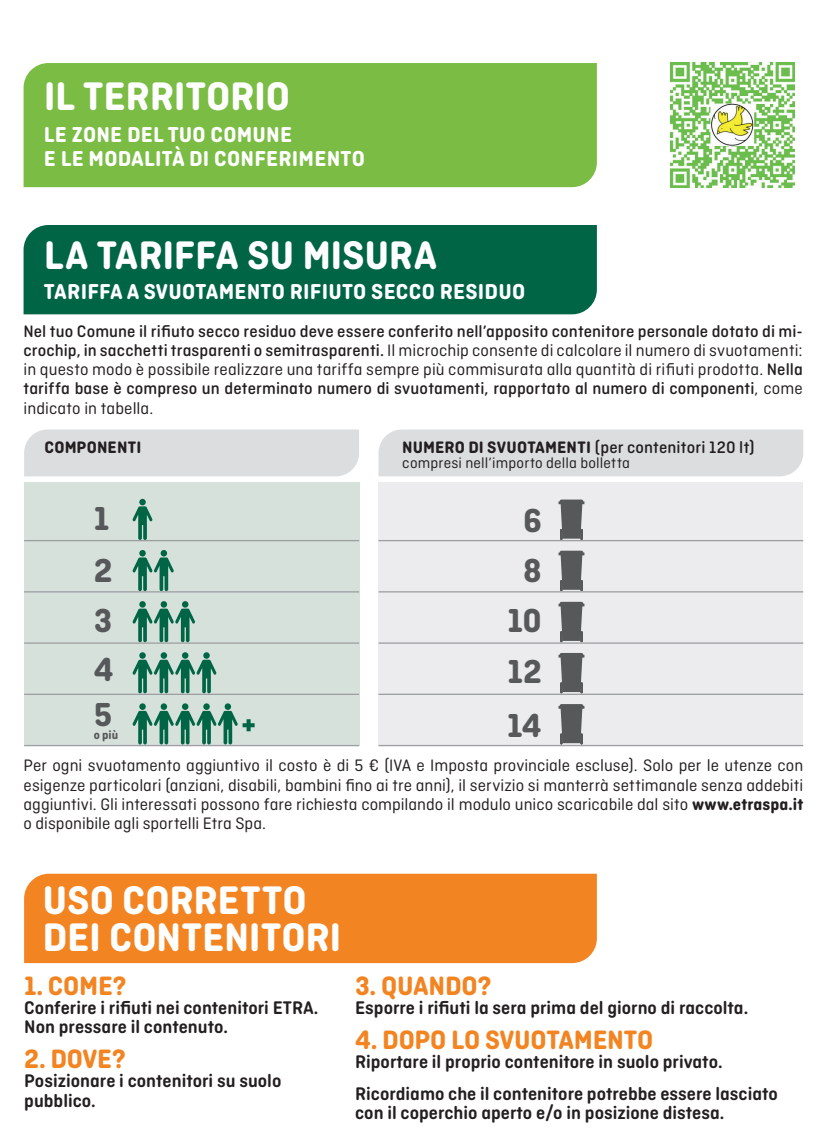
<style>
.page{position:relative;width:823px;height:1144px;background:#fff}
.page>*{position:absolute;margin:0;border:0;box-sizing:border-box;transform-origin:0 0}
.t1{font:700 42px/36.8px "Ciutadella Rounded";letter-spacing:-.005em;color:#fff}
.t2{font:700 35px/51.1px "Ciutadella Rounded";color:#57585a}
.t3{font:700 28px "Ciutadella Rounded";letter-spacing:-.01em;color:#f38422}
.t4{font:700 22.75px/24.5px "Ciutadella Rounded";letter-spacing:.01em;color:#fff}
.t5{font:600 19.25px/19.2px "Ciutadella Rounded";color:#231f20}
.t6{font:500 17.5px/19.2px "Ciutadella Rounded";letter-spacing:.01em;color:#231f20;text-align:justify}
.t7{font:17.5px/19.2px "Ciutadella Rounded";color:#231f20;text-align:justify}
.t8{font:700 17.5px "Ciutadella Rounded";letter-spacing:.01em;color:#231f20}
.t9{font:15.75px "Ciutadella Rounded";letter-spacing:.01em;color:#231f20}
.t10{font:700 12.6px "Ciutadella Rounded";color:#57585a}
.s1{font-weight:400}
.s2{font-weight:700}
</style>
<div class="page">
<div style="left:24px;top:63px;width:573px;height:124px;background:#7abc44"></div>
<div style="left:24px;top:225px;width:573px;height:89px;background:#006544"></div>
<div style="left:24px;top:873px;width:573px;height:89px;background:#f38422"></div>
<img style="left:670px;top:62px;width:125px;height:125px">
<div style="left:24px;top:482px;width:335px;height:263px;background:#d7e1dc"></div>
<div style="left:378px;top:482px;width:425px;height:264px;background:#ececee"></div>
<svg style="left:558px;top:499px;width:26px;height:41px"></svg>
<svg style="left:558px;top:550px;width:26px;height:41px"></svg>
<svg style="left:558px;top:653px;width:26px;height:40px"></svg>
<svg style="left:558px;top:704px;width:26px;height:40px"></svg>
<svg style="left:558px;top:601px;width:26px;height:41px"></svg>
<div style="left:378px;top:429px;width:425px;height:47px;background:#dcdddf"></div>
<div style="left:24px;top:429px;width:335px;height:47px;background:#dcdddf"></div>
<svg style="left:132px;top:498px;width:21px;height:42px"></svg>
<svg style="left:132px;top:601px;width:63px;height:41px"></svg>
<svg style="left:132px;top:550px;width:42px;height:41px"></svg>
<svg style="left:132px;top:652px;width:84px;height:41px"></svg>
<hr style="left:24px;top:540px;width:335px;height:1px;background:#9d9fa2">
<hr style="left:378px;top:540px;width:425px;height:1px;background:#9d9fa2">
<hr style="left:24px;top:591px;width:335px;height:1px;background:#9d9fa2">
<hr style="left:378px;top:591px;width:425px;height:1px;background:#9d9fa2">
<hr style="left:24px;top:642px;width:335px;height:1px;background:#9d9fa2">
<hr style="left:378px;top:642px;width:425px;height:1px;background:#9d9fa2">
<hr style="left:24px;top:693px;width:335px;height:1px;background:#9d9fa2">
<hr style="left:378px;top:693px;width:425px;height:1px;background:#9d9fa2">
<hr style="left:24px;top:744px;width:335px;height:2px;background:#9d9fa2">
<hr style="left:378px;top:744px;width:425px;height:2px;background:#9d9fa2">
<svg style="left:132px;top:703px;width:123px;height:41px"></svg>
<h1 class="t1" style="left:44px;top:79px;width:247px">IL TERRITORIO</h1>
<h3 class="t4" style="left:44px;top:122px;width:322px">LE ZONE DEL TUO COMUNE<br>E LE MODALITÀ DI CONFERIMENTO</h3>
<h1 class="t1" style="left:44px;top:237px;width:395px">LA TARIFFA SU MISURA</h1>
<h3 class="t4" style="left:44px;top:279px;width:483px">TARIFFA A SVUOTAMENTO RIFIUTO SECCO RESIDUO</h3>
<p class="t6" style="left:24px;top:321px;width:780px">Nel tuo Comune il rifiuto secco residuo deve essere conferito nell’apposito contenitore personale dotato di mi&shy;crochip, in sacchetti trasparenti o semitrasparenti. <span class="s1">Il microchip consente di calcolare il numero di svuotamenti: in questo modo è possibile realizzare una tariffa sempre più commisurata alla quantità di rifiuti prodotta.</span> Nella tariffa base è compreso un determinato numero di svuotamenti, rapportato al numero di componenti<span class="s1">, come indicato in tabella.</span></p>
<p class="t8" style="left:44px;top:436px;width:98px">COMPONENTI</p>
<p class="t6" style="left:402px;top:437px;width:354px"><span class="s2">NUMERO DI SVUOTAMENTI</span> (per contenitori 120 lt)</p>
<p class="t9" style="left:402px;top:454px;width:229px">compresi nell’importo della bolletta</p>
<h2 class="t2" style="left:94px;top:493px;width:17px">1</h2>
<h2 class="t2" style="left:523px;top:495px;width:20px">6</h2>
<h2 class="t2" style="left:94px;top:545px;width:20px">2</h2>
<h2 class="t2" style="left:523px;top:545px;width:20px">8</h2>
<h2 class="t2" style="left:94px;top:594px;width:20px">3</h2>
<h2 class="t2" style="left:507px;top:594px;width:36px">10<br>12</h2>
<h2 class="t2" style="left:507px;top:700px;width:36px">14</h2>
<h2 class="t2" style="left:94px;top:643px;width:21px">4</h2>
<h2 class="t2" style="left:94px;top:689px;width:20px">5</h2>
<p class="t10" style="left:94px;top:727px;width:26px">o più</p>
<p class="t7" style="left:24px;top:755px;width:781px">Per ogni svuotamento aggiuntivo il costo è di 5 € (IVA e Imposta provinciale escluse). Solo per le utenze con esigenze particolari (anziani, disabili, bambini fino ai tre anni), il servizio si manterrà settimanale senza addebiti aggiuntivi. Gli interessati possono fare richiesta compilando il modulo unico scaricabile dal sito <span class="s2">www.etraspa.it </span>o disponibile agli sportelli Etra Spa.</p>
<h1 class="t1" style="left:42px;top:882px;width:300px">USO CORRETTO<br>DEI CONTENITORI</h1>
<h3 class="t3" style="left:24px;top:968px;width:104px">1. COME?</h3>
<p class="t5" style="left:24px;top:997px;width:295px">Conferire i rifiuti nei contenitori ETRA.<br>Non pressare il contenuto.</p>
<h3 class="t3" style="left:24px;top:1042px;width:103px">2. DOVE?</h3>
<p class="t5" style="left:24px;top:1071px;width:259px">Posizionare i contenitori su suolo pubblico.</p>
<h3 class="t3" style="left:355px;top:968px;width:138px">3. QUANDO?</h3>
<p class="t5" style="left:355px;top:997px;width:394px">Esporre i rifiuti la sera prima del giorno di raccolta.</p>
<h3 class="t3" style="left:355px;top:1023px;width:299px">4. DOPO LO SVUOTAMENTO</h3>
<p class="t5" style="left:355px;top:1045px;width:424px;line-height:31.5px">Riportare il proprio contenitore in suolo privato.<br>Ricordiamo che il contenitore potrebbe essere lasciato</p>
<p class="t5" style="left:355px;top:1102px;width:371px">con il coperchio aperto e/o in posizione distesa.</p>
</div>
